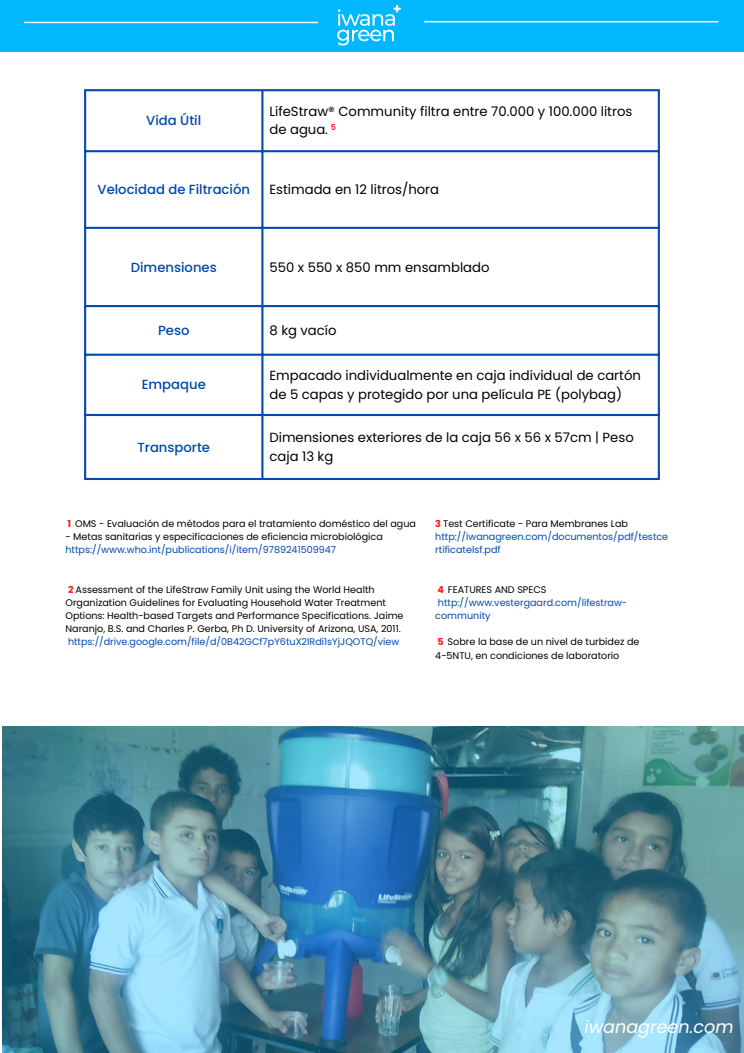
<style>
.page{position:relative;width:744px;height:1053px;background:#fff}
.page>*{position:absolute;margin:0;border:0;box-sizing:border-box;transform-origin:0 0}
.t1{font:italic 17.6px "Poppins";color:#fff}
.t2{font:13.2px/18.3px "Poppins";color:#000}
.t3{font:500 13.2px "Poppins";color:#004aad}
.t4{font:9.6px/13.2px "Poppins";color:#000}
.t5{font:9.6px/13.2px "Poppins";color:#004aad}
.t6{font:600 8px "Poppins";color:#ff1616}
.s1{font-weight:700;color:#ff1616}
.s2{color:#000}
</style>
<div class="page">
<hr style="left:84px;top:91px;width:2px;height:387px;background:#004aad">
<hr style="left:261px;top:91px;width:2px;height:387px;background:#004aad">
<hr style="left:658px;top:91px;width:2px;height:387px;background:#004aad">
<hr style="left:84px;top:89px;width:576px;height:2px;background:#004aad">
<hr style="left:84px;top:150px;width:576px;height:2px;background:#004aad">
<hr style="left:84px;top:227px;width:576px;height:2px;background:#004aad">
<hr style="left:84px;top:305px;width:576px;height:2px;background:#004aad">
<hr style="left:84px;top:353px;width:576px;height:3px;background:#004aad">
<hr style="left:84px;top:414px;width:576px;height:2px;background:#004aad">
<hr style="left:84px;top:478px;width:576px;height:2px;background:#004aad">
<img style="left:2px;top:726px;width:742px;height:326px">
<div style="left:0;top:0;width:744px;height:51px;background:#01b7fe"></div>
<img style="left:337px;top:6px;width:64px;height:40px">
<hr style="left:24px;top:22px;width:294px;height:1px;background:#fff">
<hr style="left:424px;top:21px;width:294px;height:1px;background:#fff">
<h2 class="t3" style="left:146px;top:112px;width:56px">Vida Útil</h2>
<h2 class="t2" style="left:269px;top:102px;width:364px">LifeStraw® Community filtra entre 70.000 y 100.000 litros de agua.</h2>
<p class="t6" style="left:331px;top:122px;width:7px">5</p>
<h2 class="t3" style="left:98px;top:180px;width:154px">Velocidad de Filtración</h2>
<h2 class="t2" style="left:269px;top:180px;width:171px">Estimada en 12 litros/hora</h2>
<h2 class="t3" style="left:131px;top:258px;width:87px">Dimensiones</h2>
<h2 class="t2" style="left:269px;top:258px;width:222px">550 x 550 x 850 mm ensamblado</h2>
<h2 class="t3" style="left:158px;top:321px;width:33px">Peso</h2>
<h2 class="t2" style="left:269px;top:321px;width:69px">8 kg vacío</h2>
<h2 class="t3" style="left:142px;top:375px;width:66px">Empaque</h2>
<h2 class="t2" style="left:269px;top:366px;width:373px">Empacado individualmente en caja individual de cartón de 5 capas y protegido por una película PE (polybag)</h2>
<h2 class="t3" style="left:137px;top:438px;width:74px">Transporte</h2>
<h2 class="t2" style="left:269px;top:428px;width:366px">Dimensiones exteriores de la caja 56 x 56 x 57cm | Peso caja 13 kg</h2>
<p class="t4" style="left:67px;top:516px;width:350px"><span class="s1">1</span> OMS - Evaluación de métodos para el tratamiento doméstico del agua</p>
<p class="t4" style="left:65px;top:529px;width:319px">- Metas sanitarias y especificaciones de eficiencia microbiológica</p>
<p class="t5" style="left:65px;top:543px;width:272px">https://www.who.int/publications/i/item/9789241509947</p>
<p class="t4" style="left:65px;top:582px;width:340px"><span class="s1">2</span> Assessment of the LifeStraw Family Unit using the World Health Organization Guidelines for Evaluating Household Water Treatment Options: Health-based Targets and Performance Specifications. Jaime Naranjo, B.S. and Charles P. Gerba, Ph D. University of Arizona, USA, 2011.</p>
<p class="t5" style="left:68px;top:635px;width:333px">https://drive.google.com/file/d/0B42GCf7pY6tuX2lRdi1sYjJQOTQ/view</p>
<p class="t5" style="left:435px;top:516px;width:234px"><span class="s1">3</span> <span class="s2">Test Certificate - Para Membranes Lab </span>http://iwanagreen.com/documentos/pdf/testce rtificatelsf.pdf</p>
<p class="t5" style="left:435px;top:582px;width:193px"><span class="s1">4</span> <span class="s2">FEATURES AND SPECS </span>http://www.vestergaard.com/lifestraw&shy;community</p>
<p class="t4" style="left:435px;top:635px;width:206px"><span class="s1">5</span> Sobre la base de un nivel de turbidez de<br>4-5NTU, en condiciones de laboratorio</p>
<h1 class="t1" style="left:584px;top:1014px;width:151px">iwanagreen.com</h1>
</div>
